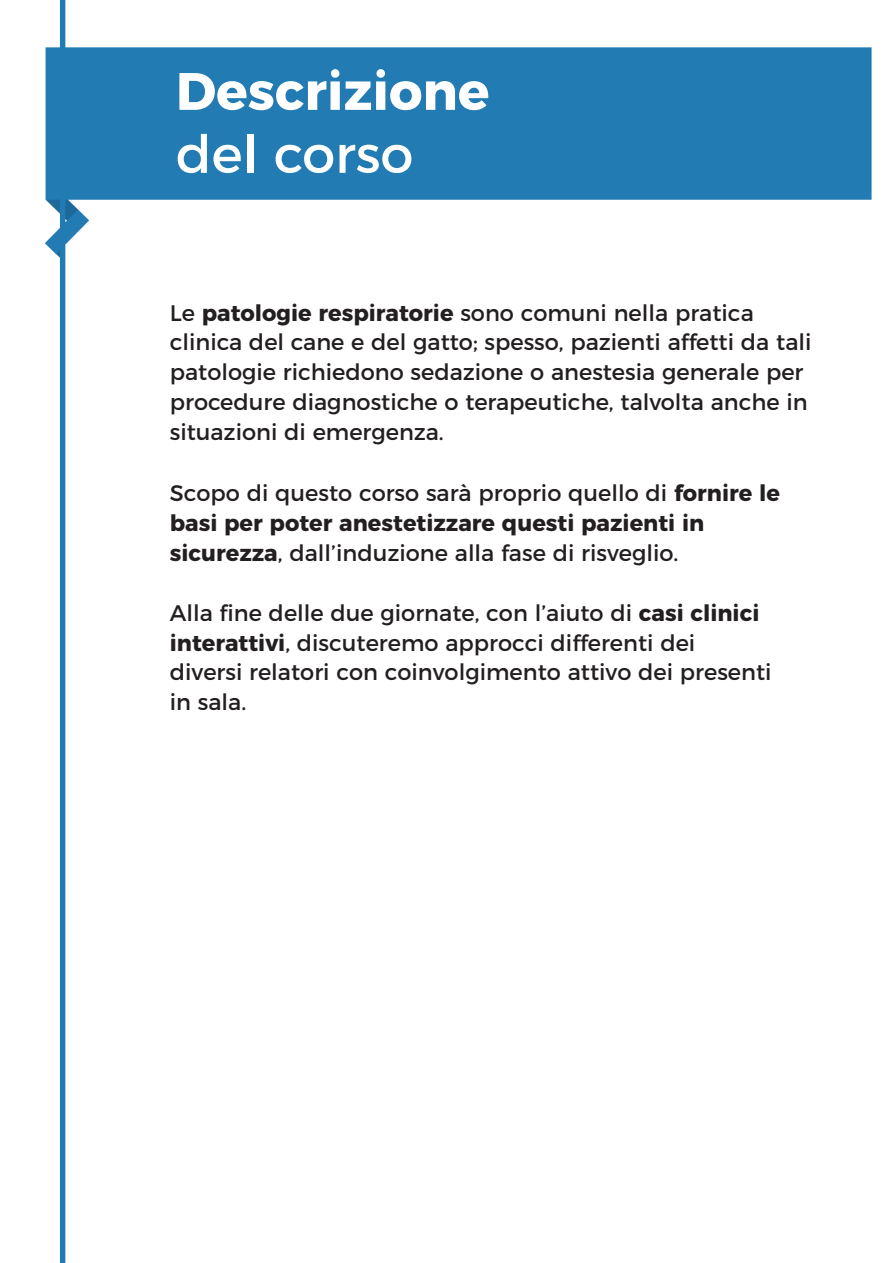
<style>
.page{position:relative;width:893px;height:1263px;background:#fff}
.page>*{position:absolute;margin:0;border:0;box-sizing:border-box;transform-origin:0 0}
.t1{font:700 52.5px "Montserrat";color:#fff}
.t2{font:52.5px "Montserrat";color:#fff}
.t3{font:22.5px/29.8px "Montserrat";color:#231f20}
.s1{font-weight:700}
</style>
<div class="page">
<img style="left:44px;top:0;width:828px;height:1263px">
<p class="t1" style="left:176px;top:48px;width:315px">Descrizione</p>
<p class="t2" style="left:176px;top:112px;width:239px">del corso</p>
<p class="t3" style="left:170px;top:296px;width:643px">Le <span class="s1">patologie respiratorie</span> sono comuni nella pratica clinica del cane e del gatto; spesso, pazienti affetti da tali patologie richiedono sedazione o anestesia generale per procedure diagnostiche o terapeutiche, talvolta anche in situazioni di emergenza.</p>
<p class="t3" style="left:170px;top:476px;width:612px">Scopo di questo corso sarà proprio quello di <span class="s1">fornire le basi per poter anestetizzare questi pazienti in sicurezza</span>, dall’induzione alla fase di risveglio.</p>
<p class="t3" style="left:170px;top:596px;width:603px">Alla fine delle due giornate, con l’aiuto di <span class="s1">casi clinici interattivi</span>, discuteremo approcci differenti dei diversi relatori con coinvolgimento attivo dei presenti in sala.</p>
</div>
